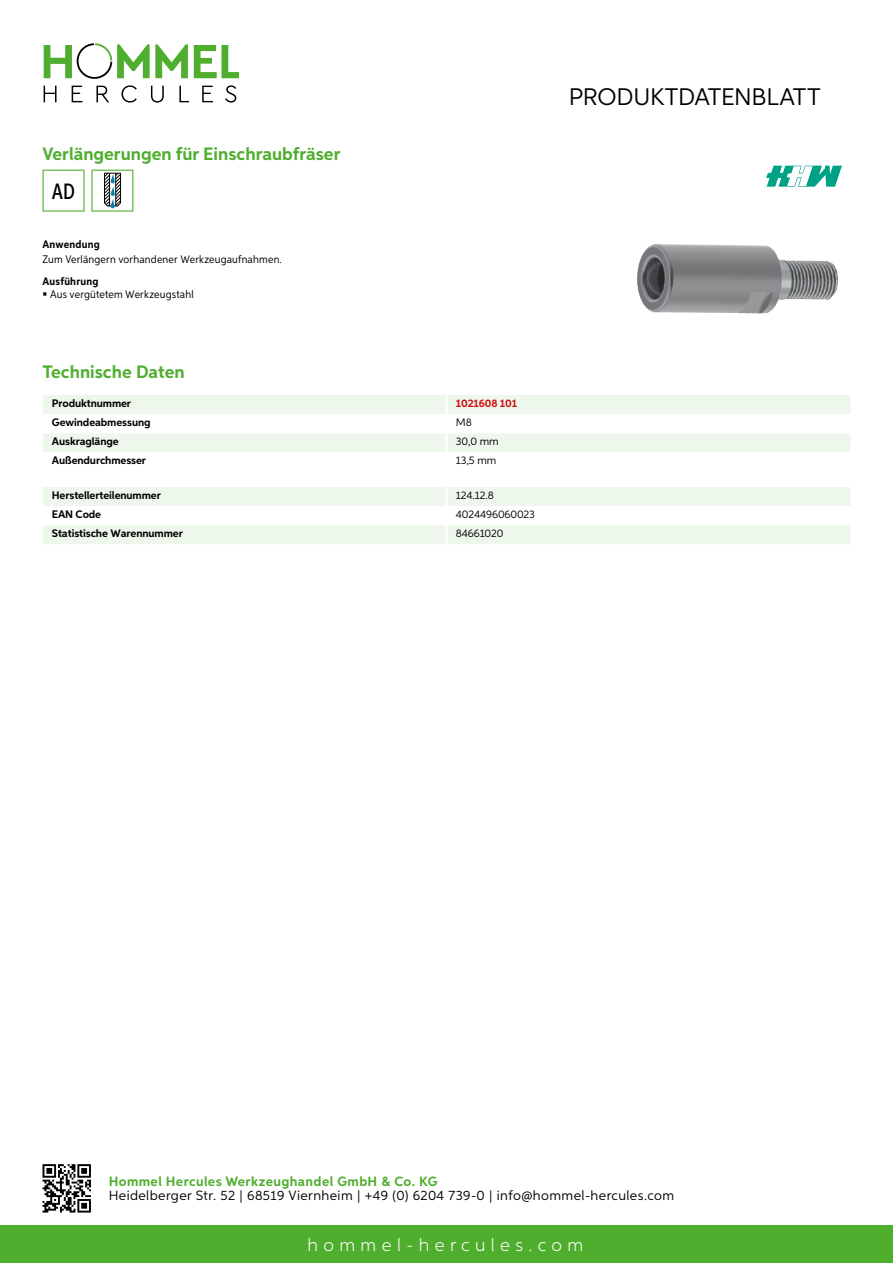
<style>
.page{position:relative;width:893px;height:1263px;background:#fff}
.page>*{position:absolute;margin:0;border:0;box-sizing:border-box;transform-origin:0 0}
.t1{font:24px "Aspira";letter-spacing:-.01em;color:#000}
.t2{font:500 22.2px "Aspira XX Nar";color:#000}
.t3{font:700 18px "Aspira";color:#50ae2f}
.t4{font:300 18px "Aspira";letter-spacing:.3em;color:#fff}
.t5{font:13.5px "Aspira";letter-spacing:.03em;color:#000}
.t6{font:700 13.5px "Aspira";letter-spacing:.03em;color:#50ae2f}
.t7{font:700 10.95px "Aspira";letter-spacing:-.01em;color:#000}
.t8{font:10.95px "Aspira Nar";letter-spacing:.015em;color:#000}
.t9{font:10.95px "Aspira";letter-spacing:-.01em;color:#000}
.t10{font:700 10.95px "Aspira Nar";letter-spacing:.02em;color:#000}
.t11{font:700 10.95px "Aspira";letter-spacing:-.01em;color:#cd1013}
</style>
<div class="page">
<div style="left:0;top:1226px;width:893px;height:37px;background:#50ae2f"></div>
<svg style="left:43px;top:1164px;width:48px;height:48px"></svg>
<svg style="left:194px;top:45px;width:45px;height:33px"></svg>
<svg style="left:44px;top:43px;width:144px;height:36px"></svg>
<svg style="left:44px;top:86px;width:13px;height:16px"></svg>
<svg style="left:72px;top:86px;width:10px;height:16px"></svg>
<svg style="left:96px;top:86px;width:13px;height:16px"></svg>
<svg style="left:121px;top:85px;width:16px;height:18px"></svg>
<svg style="left:151px;top:86px;width:13px;height:17px"></svg>
<svg style="left:179px;top:86px;width:10px;height:16px"></svg>
<svg style="left:202px;top:86px;width:11px;height:16px"></svg>
<svg style="left:225px;top:85px;width:11px;height:18px"></svg>
<div style="left:43px;top:395px;width:807px;height:19px;background:#eef7eb"></div>
<div style="left:43px;top:434px;width:807px;height:18px;background:#eef7eb"></div>
<hr style="left:445px;top:395px;width:3px;height:19px;background:#fff">
<hr style="left:445px;top:433px;width:3px;height:19px;background:#fff">
<svg style="left:43px;top:487px;width:807px;height:57px"></svg>
<hr style="left:445px;top:525px;width:3px;height:19px;background:#fff">
<svg style="left:43px;top:170px;width:42px;height:42px"></svg>
<svg style="left:91px;top:170px;width:42px;height:42px"></svg>
<img style="left:637px;top:244px;width:122px;height:70px">
<svg style="left:766px;top:166px;width:76px;height:21px"></svg>
<h3 class="t3" style="left:43px;top:142px;width:299px">Verlängerungen für Einschraubfräser</h3>
<h2 class="t2" style="left:52px;top:178px;width:25px">AD</h2>
<p class="t10" style="left:43px;top:237px;width:59px">Anwendung</p>
<p class="t8" style="left:43px;top:252px;width:241px">Zum Verlängern vorhandener Werkzeugaufnahmen.</p>
<p class="t10" style="left:43px;top:274px;width:58px">Ausführung</p>
<p class="t8" style="left:50px;top:287px;width:145px">Aus vergütetem Werkzeugstahl</p>
<h3 class="t3" style="left:43px;top:361px;width:144px">Technische Daten</h3>
<p class="t7" style="left:52px;top:396px;width:81px">Produktnummer</p>
<p class="t11" style="left:456px;top:396px;width:63px">1021608 101</p>
<p class="t7" style="left:52px;top:416px;width:100px">Gewindeabmessung</p>
<p class="t9" style="left:456px;top:416px;width:17px">M8</p>
<p class="t7" style="left:52px;top:435px;width:68px">Auskraglänge</p>
<p class="t9" style="left:456px;top:435px;width:44px">30,0 mm</p>
<p class="t7" style="left:52px;top:454px;width:96px">Außendurchmesser</p>
<p class="t9" style="left:456px;top:454px;width:42px">13,5 mm</p>
<p class="t7" style="left:52px;top:488px;width:111px">Herstellerteilenummer</p>
<p class="t9" style="left:456px;top:488px;width:40px">124.12.8</p>
<p class="t7" style="left:52px;top:507px;width:51px">EAN Code</p>
<p class="t9" style="left:456px;top:508px;width:81px">4024496060023</p>
<p class="t7" style="left:52px;top:527px;width:132px">Statistische Warennummer</p>
<p class="t9" style="left:456px;top:527px;width:49px">84661020</p>
<h1 class="t1" style="left:569px;top:82px;width:253px">Produktdatenblatt</h1>
<p class="t6" style="left:109px;top:1172px;width:330px">Hommel Hercules Werkzeughandel GmbH &amp; Co. KG</p>
<p class="t5" style="left:109px;top:1187px;width:567px">Heidelberger Str. 52 | 68519 Viernheim | +49 (0) 6204 739-0 | info@hommel-hercules.com</p>
<h3 class="t4" style="left:307px;top:1234px;width:277px">hommel-hercules.com</h3>
</div>
